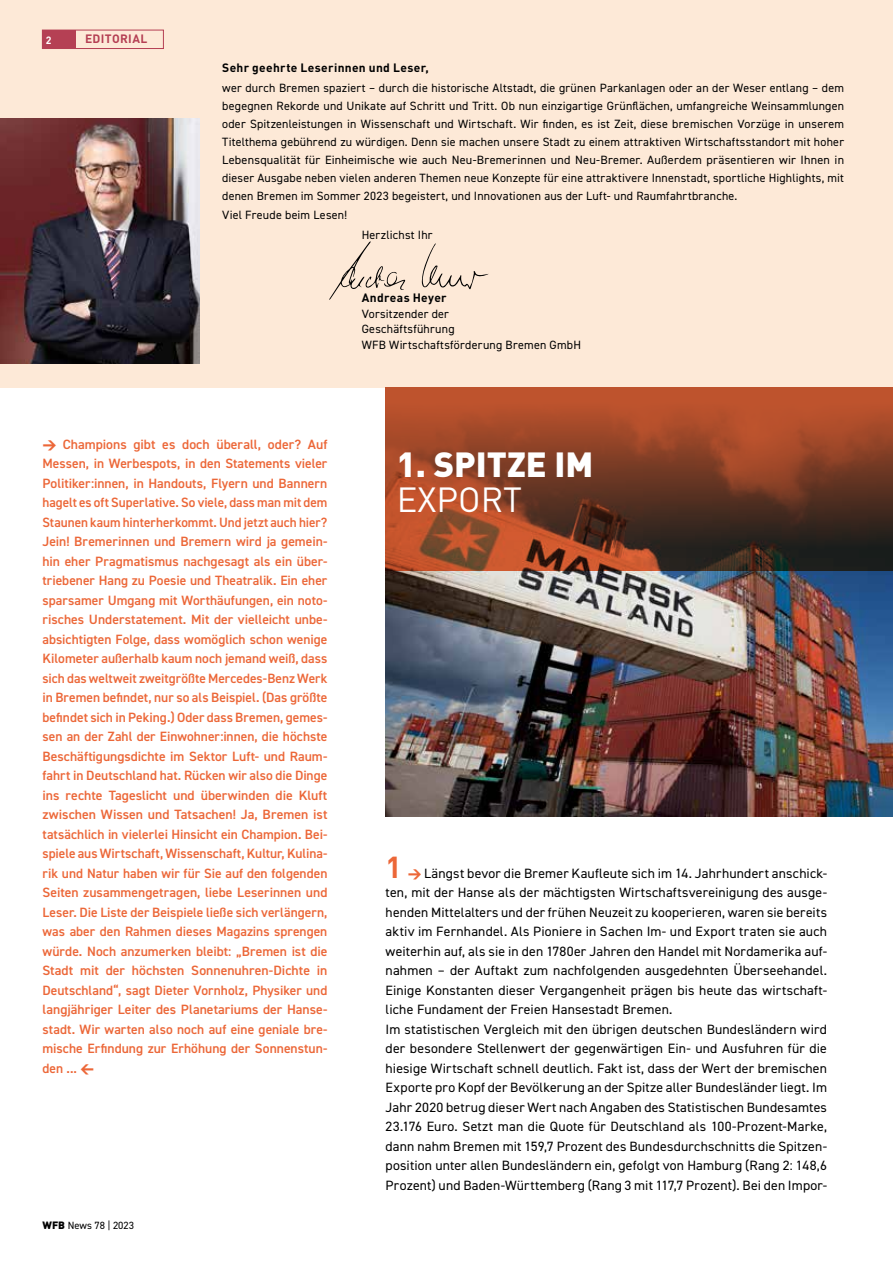
<style>
.page{position:relative;width:893px;height:1263px;background:#fff}
.page>*{position:absolute;margin:0;border:0;box-sizing:border-box;transform-origin:0 0}
.t1{font:900 34.5px "DIN";color:#fff}
.t2{font:34.5px "DIN";color:#fff}
.t3{font:700 30px "DIN";color:#ec6738}
.t4{font:600 13.5px/19.5px "DIN2014";color:#ec6738;text-align:justify}
.t5{font:13.5px/19.5px "DIN2014";letter-spacing:.01em;color:#000}
.t6{font:12px/18px "DIN2014";letter-spacing:.02em;color:#000;text-align:justify}
.t7{font:700 12px "DIN";letter-spacing:.025em;color:#000}
.t8{font:700 12px "DIN";letter-spacing:.03em;color:#b54054}
.t9{font:10.5px "DIN2014";color:#000}
.t10{font:700 10.5px "DIN";color:#fff}
.s1{font-family:"DIN Black Expert";font-weight:400}
.s2{font-family:"DIN";font-weight:900}
.s3{font-family:"DIN Black Expert";color:#ec6738}
</style>
<div class="page">
<div style="left:0;top:0;width:893px;height:387px;background:#fde9d7"></div>
<div style="left:43px;top:30px;width:33px;height:18px;background:#b54054"></div>
<div style="left:42px;top:30px;width:122px;height:19px;border:1px solid #b54054"></div>
<img style="left:386px;top:571px;width:507px;height:245px">
<img style="left:0;top:118px;width:199px;height:245px">
<svg style="left:386px;top:387px;width:507px;height:184px;background:#854026"></svg>
<svg style="left:422px;top:243px;width:67px;height:46px"></svg>
<svg style="left:329px;top:241px;width:76px;height:59px"></svg>
<p class="t10" style="left:46px;top:33px;width:7px">2</p>
<p class="t8" style="left:85px;top:31px;width:64px">EDITORIAL</p>
<p class="t7" style="left:222px;top:60px;width:208px">Sehr geehrte Leserinnen und Leser,</p>
<p class="t6" style="left:222px;top:79px;width:623px">wer durch Bremen spaziert – durch die historische Altstadt, die grünen Parkanlagen oder an der Weser entlang – dem begegnen Rekorde und Unikate auf Schritt und Tritt. Ob nun einzigartige Grünflächen, umfangreiche Weinsammlungen oder Spitzenleistungen in Wissenschaft und Wirtschaft. Wir finden, es ist Zeit, diese bremischen Vorzüge in unserem Titelthema gebührend zu würdigen. Denn sie machen unsere Stadt zu einem attraktiven Wirtschaftsstandort mit hoher Lebensqualität für Einheimische wie auch Neu-Bremerinnen und Neu-Bremer. Außerdem präsentieren wir Ihnen in dieser Ausgabe neben vielen anderen Themen neue Konzepte für eine attraktivere Innenstadt, sportliche Highlights, mit denen Bremen im Sommer 2023 begeistert, und Innovationen aus der Luft- und Raumfahrtbranche.</p>
<p class="t6" style="left:222px;top:206px;width:126px">Viel Freude beim Lesen!</p>
<p class="t6" style="left:362px;top:226px;width:72px">Herzlichst Ihr</p>
<p class="t7" style="left:362px;top:290px;width:86px">Andreas Heyer</p>
<p class="t6" style="left:362px;top:305px;width:221px;line-height:15.8px;text-align:left">Vorsitzender der<br>Geschäftsführung<br>WFB Wirtschaftsförderung Bremen GmbH</p>
<p class="t4" style="left:43px;top:434px;width:286px"><span class="s1">W</span> Champions gibt es doch überall, oder? Auf Messen, in Werbespots, in den Statements vieler Politiker:innen, in Handouts, Flyern und Bannern hagelt es oft Superlative. So viele, dass man mit dem Staunen kaum hinterherkommt. Und jetzt auch hier?<br>Jein! Bremerinnen und Bremern wird ja gemein&shy;hin eher Pragmatismus nachgesagt als ein über&shy;triebener Hang zu Poesie und Theatralik. Ein eher sparsamer Umgang mit Worthäufungen, ein noto&shy;risches Understatement. Mit der vielleicht unbe&shy;absichtigten Folge, dass womöglich schon wenige Kilometer außerhalb kaum noch jemand weiß, dass sich das weltweit zweitgrößte Mercedes-Benz Werk in Bremen befindet, nur so als Beispiel. (Das größte befindet sich in Peking.) Oder dass Bremen, gemes&shy;sen an der Zahl der Einwohner:innen, die höchste Beschäftigungsdichte im Sektor Luft- und Raum&shy;fahrt in Deutschland hat. Rücken wir also die Dinge ins rechte Tageslicht und überwinden die Kluft zwischen Wissen und Tatsachen! Ja, Bremen ist tatsächlich in vielerlei Hinsicht ein Champion. Bei&shy;spiele aus Wirtschaft, Wissenschaft, Kultur, Kulina&shy;rik und Natur haben wir für Sie auf den folgenden Seiten zusammengetragen, liebe Leserinnen und Leser. Die Liste der Beispiele ließe sich verlängern, was aber den Rahmen dieses Magazins sprengen würde. Noch anzumerken bleibt: „Bremen ist die Stadt mit der höchsten Sonnenuhren-Dichte in Deutschland“, sagt Dieter Vornholz, Physiker und langjähriger Leiter des Planetariums der Hanse&shy;stadt. Wir warten also noch auf eine geniale bre&shy;mische Erfindung zur Erhöhung der Sonnenstun&shy;den ... <span class="s1">V</span></p>
<p class="t9" style="left:43px;top:1218px;width:93px"><span class="s2">WFB</span> News 78 | 2023</p>
<h1 class="t1" style="left:397px;top:442px;width:198px">1. SPITZE IM</h1>
<h1 class="t2" style="left:397px;top:478px;width:127px">EXPORT</h1>
<h2 class="t3" style="left:386px;top:847px;width:18px">1</h2>
<p class="t5" style="left:386px;top:863px;width:443px;text-indent:22px"><span class="s3">W</span> Längst bevor die Bremer Kaufleute sich im 14. Jahrhundert anschick&shy;ten, mit der Hanse als der mächtigsten Wirtschaftsvereinigung des ausge&shy;henden Mittelalters und der frühen Neuzeit zu kooperieren, waren sie bereits aktiv im Fernhandel. Als Pioniere in Sachen Im- und Export traten sie auch weiterhin auf, als sie in den 1780er Jahren den Handel mit Nordamerika auf&shy;nahmen – der Auftakt zum nachfolgenden ausgedehnten Überseehandel.<br>Einige Konstanten dieser Vergangenheit prägen bis heute das wirtschaft&shy;liche Fundament der Freien Hansestadt Bremen.<br>Im statistischen Vergleich mit den übrigen deutschen Bundesländern wird der besondere Stellenwert der gegenwärtigen Ein- und Ausfuhren für die hiesige Wirtschaft schnell deutlich. Fakt ist, dass der Wert der bremischen Exporte pro Kopf der Bevölkerung an der Spitze aller Bundesländer liegt. Im Jahr 2020 betrug dieser Wert nach Angaben des Statistischen Bundesamtes 23.176 Euro. Setzt man die Quote für Deutschland als 100-Prozent-Marke, dann nahm Bremen mit 159,7 Prozent des Bundesdurchschnitts die Spitzen&shy;position unter allen Bundesländern ein, gefolgt von Hamburg (Rang 2: 148,6<br>Prozent) und Baden-Württemberg (Rang 3 mit 117,7 Prozent). Bei den Impor-</p>
</div>
